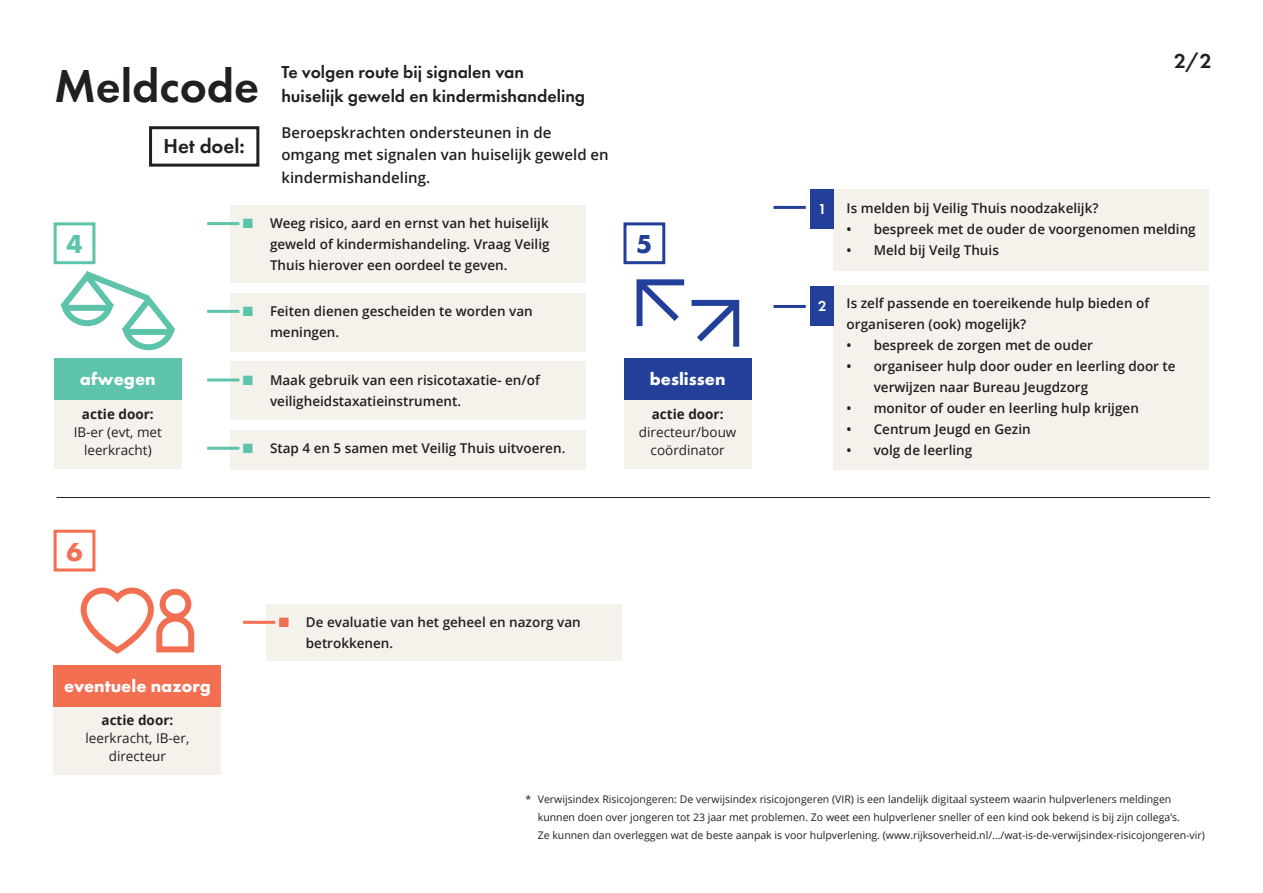
<style>
.page{position:relative;width:1263px;height:893px;background:#fff}
.page>*{position:absolute;margin:0;border:0;box-sizing:border-box;transform-origin:0 0}
.t1{font:600 48px "Futura PT";color:#231f20}
.t2{font:700 27px "Futura PT";color:#5ec3ab}
.t3{font:700 27px "Futura PT";color:#223f99}
.t4{font:700 27px "Futura PT";color:#f36f51}
.t5{font:600 21px "Futura PT";color:#231f20}
.t6{font:600 18px "Futura PT";color:#231f20}
.t7{font:700 18px "Futura PT";color:#fff}
.t8{font:600 15px/22.5px "Open Sans";color:#231f20}
.t9{font:600 15px "Futura PT";color:#fff}
.t10{font:600 13.5px/21px "Open Sans";color:#231f20}
.t11{font:13.5px/18px "Open Sans";color:#231f20;text-align:center}
.t12{font:700 13.5px "Open Sans";color:#231f20}
.t13{font:10.5px/18px "Open Sans";color:#231f20}
.s1{color:#5ec3ab}
.s2{color:#f36f51}
</style>
<div class="page">
<div style="left:834px;top:285px;width:375px;height:184px;background:#f4f2eb"></div>
<div style="left:834px;top:190px;width:375px;height:81px;background:#f4f2eb"></div>
<div style="left:810px;top:190px;width:24px;height:39px;background:#223f99"></div>
<div style="left:810px;top:286px;width:24px;height:40px;background:#223f99"></div>
<hr style="left:57px;top:497px;width:1153px;height:1px;background:#231f20">
<div style="left:54px;top:222px;width:41px;height:42px;border:3px solid #5ec3ab"></div>
<div style="left:623px;top:222px;width:42px;height:42px;border:3px solid #223f99"></div>
<div style="left:54px;top:358px;width:128px;height:42px;background:#5ec3ab"></div>
<div style="left:624px;top:358px;width:127px;height:42px;background:#223f99"></div>
<div style="left:230px;top:205px;width:356px;height:78px;background:#f4f2eb"></div>
<div style="left:230px;top:293px;width:356px;height:58px;background:#f4f2eb"></div>
<div style="left:230px;top:362px;width:356px;height:58px;background:#f4f2eb"></div>
<div style="left:230px;top:430px;width:356px;height:39px;background:#f4f2eb"></div>
<div style="left:266px;top:604px;width:355px;height:57px;background:#f4f2eb"></div>
<hr style="left:207px;top:222px;width:32px;height:3px;background:#5ec3ab">
<hr style="left:207px;top:310px;width:32px;height:3px;background:#5ec3ab">
<hr style="left:207px;top:378px;width:32px;height:3px;background:#5ec3ab">
<hr style="left:207px;top:447px;width:32px;height:3px;background:#5ec3ab">
<hr style="left:243px;top:621px;width:32px;height:3px;background:#f36f51">
<div style="left:54px;top:400px;width:128px;height:68px;background:#f4f2eb"></div>
<div style="left:624px;top:400px;width:127px;height:68px;background:#f4f2eb"></div>
<svg style="left:60px;top:271px;width:115px;height:80px"></svg>
<svg style="left:636px;top:279px;width:104px;height:68px"></svg>
<hr style="left:773px;top:305px;width:33px;height:3px;background:#223f99">
<hr style="left:773px;top:206px;width:33px;height:3px;background:#223f99">
<div style="left:54px;top:666px;width:167px;height:41px;background:#f36f51"></div>
<div style="left:54px;top:707px;width:167px;height:68px;background:#f4f2eb"></div>
<div style="left:54px;top:530px;width:41px;height:41px;border:3px solid #f36f51"></div>
<div style="left:149px;top:126px;width:110px;height:41px;border:3px solid #231f20"></div>
<svg style="left:80px;top:587px;width:115px;height:67px"></svg>
<p class="t1" style="left:54px;top:56px;width:207px">Meldcode</p>
<p class="t6" style="left:281px;top:61px;width:244px">Te volgen route bij signalen van</p>
<p class="t6" style="left:281px;top:85px;width:305px">huiselijk geweld en kindermishandeling</p>
<p class="t5" style="left:164px;top:133px;width:83px">Het doel:</p>
<p class="t8" style="left:281px;top:121px;width:329px">Beroepskrachten ondersteunen in de omgang met signalen van huiselijk geweld en kindermishandeling.</p>
<p class="t10" style="left:270px;top:213px;width:281px;text-align:justify;text-indent:-27px"><span class="s1">■</span> Weeg risico, aard en ernst van het huiselijk geweld of kindermishandeling. Vraag Veilig Thuis hierover een oordeel te geven.</p>
<p class="t10" style="left:270px;top:300px;width:264px;text-indent:-27px"><span class="s1">■</span> Feiten dienen gescheiden te worden van meningen.</p>
<p class="t10" style="left:270px;top:369px;width:271px;text-indent:-27px"><span class="s1">■</span> Maak gebruik van een risicotaxatie- en/of veiligheidstaxatieinstrument.</p>
<p class="t10" style="left:243px;top:437px;width:324px"><span class="s1">■</span> Stap 4 en 5 samen met Veilig Thuis uitvoeren.</p>
<p class="t2" style="left:66px;top:227px;width:18px">4</p>
<p class="t3" style="left:636px;top:227px;width:18px">5</p>
<p class="t7" style="left:80px;top:367px;width:77px">afwegen</p>
<p class="t7" style="left:650px;top:367px;width:77px">beslissen</p>
<p class="t12" style="left:82px;top:404px;width:73px">actie door:</p>
<p class="t11" style="left:74px;top:423px;width:90px">IB-er (evt, met leerkracht)</p>
<p class="t12" style="left:652px;top:404px;width:73px">actie door:</p>
<p class="t11" style="left:639px;top:423px;width:99px">directeur/bouw</p>
<p class="t11" style="left:651px;top:441px;width:76px">coördinator</p>
<p class="t4" style="left:66px;top:534px;width:18px">6</p>
<p class="t7" style="left:64px;top:675px;width:148px">eventuele nazorg</p>
<p class="t12" style="left:102px;top:710px;width:73px">actie door:</p>
<p class="t11" style="left:86px;top:728px;width:105px">leerkracht, IB-er, directeur</p>
<p class="t10" style="left:306px;top:611px;width:276px;text-indent:-27px"><span class="s2">■</span> De evaluatie van het geheel en nazorg van betrokkenen.</p>
<p class="t5" style="left:1174px;top:47px;width:39px">2/2</p>
<p class="t9" style="left:818px;top:200px;width:10px">1</p>
<p class="t9" style="left:818px;top:296px;width:10px">2</p>
<p class="t10" style="left:847px;top:197px;width:253px">Is melden bij Veilig Thuis noodzakelijk?</p>
<p class="t10" style="left:847px;top:218px;width:351px">• bespreek met de ouder de voorgenomen melding</p>
<p class="t10" style="left:847px;top:239px;width:154px">• Meld bij Veilg Thuis</p>
<p class="t10" style="left:847px;top:293px;width:304px">Is zelf passende en toereikende hulp bieden of organiseren (ook) mogelijk?</p>
<p class="t10" style="left:847px;top:335px;width:248px">• bespreek de zorgen met de ouder</p>
<p class="t10" style="left:874px;top:356px;width:304px;text-indent:-27px">• organiseer hulp door ouder en leerling door te verwijzen naar Bureau Jeugdzorg</p>
<p class="t10" style="left:847px;top:398px;width:294px">• monitor of ouder en leerling hulp krijgen</p>
<p class="t10" style="left:847px;top:419px;width:186px">• Centrum Jeugd en Gezin</p>
<p class="t10" style="left:847px;top:440px;width:127px">• volg de leerling</p>
<p class="t13" style="left:525px;top:790px;width:7px">*</p>
<p class="t13" style="left:538px;top:790px;width:668px">Verwijsindex Risicojongeren: De verwijsindex risicojongeren (VIR) is een landelijk digitaal systeem waarin hulpverleners meldingen kunnen doen over jongeren tot 23 jaar met problemen. Zo weet een hulpverlener sneller of een kind ook bekend is bij zijn collega’s.<br>Ze kunnen dan overleggen wat de beste aanpak is voor hulpverlening. (www.rijksoverheid.nl/.../wat-is-de-verwijsindex-risicojongeren-vir)</p>
</div>
